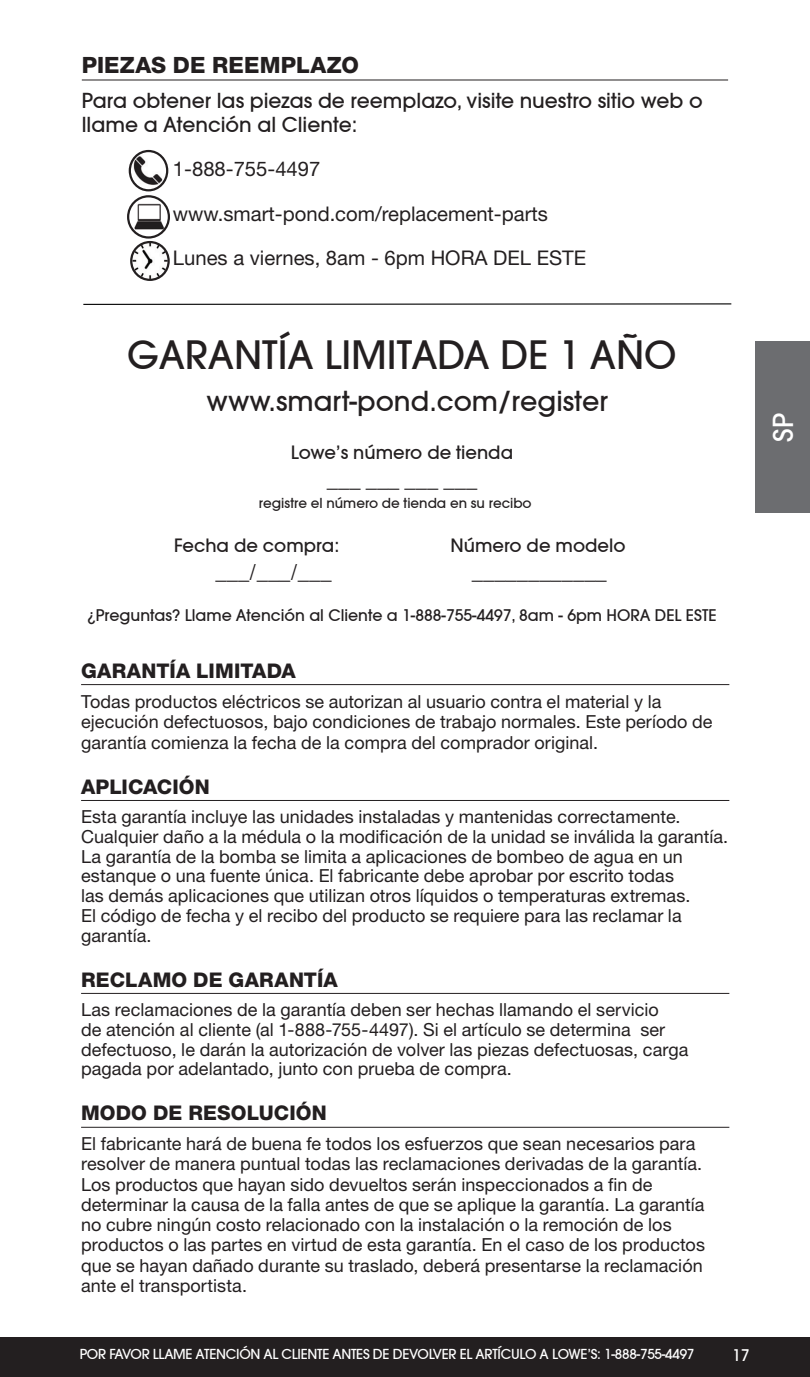
<style>
.page{position:relative;width:810px;height:1377px;background:#fff}
.page>*{position:absolute;margin:0;border:0;box-sizing:border-box;transform-origin:0 0}
.t1{font:500 38.25px "Avant Garde";color:#231f20}
.t2{font:500 27px "Avant Garde";color:#231f20}
.t3{font:500 27px "Avant Garde";color:#fff}
.t4{font:22.5px "Minion Pro";color:#231f20}
.t5{font:800 22.5px "Helvetica Neue LT Std";letter-spacing:.01em;color:#231f20}
.t6{font:20.25px/44.6px "Helvetica Neue LT Std";color:#231f20}
.t7{font:500 20.25px/24.3px "Avant Garde";color:#231f20}
.t8{font:800 20.25px "Helvetica Neue LT Std";letter-spacing:.005em;color:#231f20}
.t9{font:18px/20.2px "Helvetica Neue LT Std";letter-spacing:.005em;color:#231f20}
.t10{font:500 18px "Avant Garde";color:#231f20}
.t11{font:500 15.75px "Avant Garde";color:#231f20}
.t12{font:500 15.75px "Avant Garde";color:#fff}
.t13{font:500 13.5px "Avant Garde";letter-spacing:-.02em;color:#fff}
.t14{font:500 13.5px "Avant Garde";color:#231f20}
</style>
<div class="page">
<div style="left:0;top:1338px;width:810px;height:39px;background:#231f20"></div>
<div style="left:756px;top:342px;width:54px;height:171px;background:#6c6d70"></div>
<hr style="left:83px;top:303px;width:648px;height:2px;background:#000">
<hr style="left:82px;top:80px;width:646px;height:1px;background:#231f20">
<img style="left:131px;top:154px;width:35px;height:36px">
<div style="left:129px;top:150px;width:39px;height:41px;border:2px solid #231f20;border-radius:50%"></div>
<img style="left:130px;top:202px;width:37px;height:31px">
<div style="left:127px;top:195px;width:43px;height:44px;border:2px solid #231f20;border-radius:50%"></div>
<img style="left:131px;top:242px;width:38px;height:38px;border-radius:19px">
<div style="left:130px;top:241px;width:40px;height:40px;border:2px solid #231f20;border-radius:50%"></div>
<hr style="left:81px;top:684px;width:648px;height:1px;background:#231f20">
<hr style="left:81px;top:800px;width:648px;height:1px;background:#231f20">
<hr style="left:81px;top:993px;width:648px;height:1px;background:#231f20">
<hr style="left:81px;top:1127px;width:648px;height:1px;background:#231f20">
<p class="t5" style="left:82px;top:52px;width:279px">PIEZAS DE REEMPLAZO</p>
<p class="t7" style="left:82px;top:88px;width:622px">Para obtener las piezas de reemplazo, visite nuestro sitio web o llame a Atención al Cliente:</p>
<p class="t6" style="left:173px;top:147px;width:149px">1-888-755-4497</p>
<p class="t6" style="left:173px;top:191px;width:415px">www.smart-pond.com/replacement-parts<br>Lunes a viernes, 8am - 6pm HORA DEL ESTE</p>
<h1 class="t1" style="left:127px;top:331px;width:551px">GARANTÍA LIMITADA DE 1 AÑO</h1>
<h2 class="t2" style="left:207px;top:384px;width:403px">www.smart-pond.com/register</h2>
<p class="t10" style="left:291px;top:441px;width:224px">Lowe’s número de tienda</p>
<p class="t4" style="left:327px;top:464px;width:152px">___ ___ ___ ___</p>
<p class="t14" style="left:259px;top:495px;width:274px">registre el número de tienda en su recibo</p>
<p class="t10" style="left:451px;top:534px;width:176px">Número de modelo</p>
<p class="t4" style="left:472px;top:557px;width:136px">____________</p>
<p class="t10" style="left:174px;top:534px;width:167px">Fecha de compra:</p>
<p class="t4" style="left:216px;top:557px;width:118px">___/___/___</p>
<p class="t11" style="left:88px;top:605px;width:631px">¿Preguntas? Llame Atención al Cliente a 1-888-755-4497, 8am - 6pm HORA DEL ESTE</p>
<p class="t8" style="left:81px;top:658px;width:216px">GARANTÍA LIMITADA</p>
<p class="t9" style="left:81px;top:691px;width:633px">Todas productos eléctricos se autorizan al usuario contra el material y la ejecución defectuosos, bajo condiciones de trabajo normales. Este período de garantía comienza la fecha de la compra del comprador original.</p>
<p class="t8" style="left:81px;top:774px;width:130px">APLICACIÓN</p>
<p class="t9" style="left:81px;top:807px;width:649px">Esta garantía incluye las unidades instaladas y mantenidas correctamente.<br>Cualquier daño a la médula o la modificación de la unidad se inválida la garantía.<br>La garantía de la bomba se limita a aplicaciones de bombeo de agua en un estanque o una fuente única. El fabricante debe aprobar por escrito todas<br>las demás aplicaciones que utilizan otros líquidos o temperaturas extremas.<br>El código de fecha y el recibo del producto se requiere para las reclamar la garantía.</p>
<p class="t8" style="left:81px;top:967px;width:258px">RECLAMO DE GARANTÍA</p>
<p class="t9" style="left:81px;top:1000px;width:609px">Las reclamaciones de la garantía deben ser hechas llamando el servicio<br>de atención al cliente (al 1-888-755-4497). Si el artículo se determina ser defectuoso, le darán la autorización de volver las piezas defectuosas, carga pagada por adelantado, junto con prueba de compra.</p>
<p class="t8" style="left:81px;top:1101px;width:247px">MODO DE RESOLUCIÓN</p>
<p class="t9" style="left:81px;top:1133px;width:625px">El fabricante hará de buena fe todos los esfuerzos que sean necesarios para resolver de manera puntual todas las reclamaciones derivadas de la garantía.<br>Los productos que hayan sido devueltos serán inspeccionados a fin de determinar la causa de la falla antes de que se aplique la garantía. La garantía no cubre ningún costo relacionado con la instalación o la remoción de los productos o las partes en virtud de esta garantía. En el caso de los productos que se hayan dañado durante su traslado, deberá presentarse la reclamación ante el transportista.</p>
<p class="t13" style="left:80px;top:1346px;width:616px">POR FAVOR LLAME ATENCIÓN AL CLIENTE ANTES DE DEVOLVER EL ARTÍCULO A LOWE’S: 1-888-755-4497</p>
<p class="t12" style="left:732px;top:1346px;width:19px">17</p>
<h2 class="t3" style="left:767px;top:442px;width:30px;rotate:-90deg">SP</h2>
</div>
